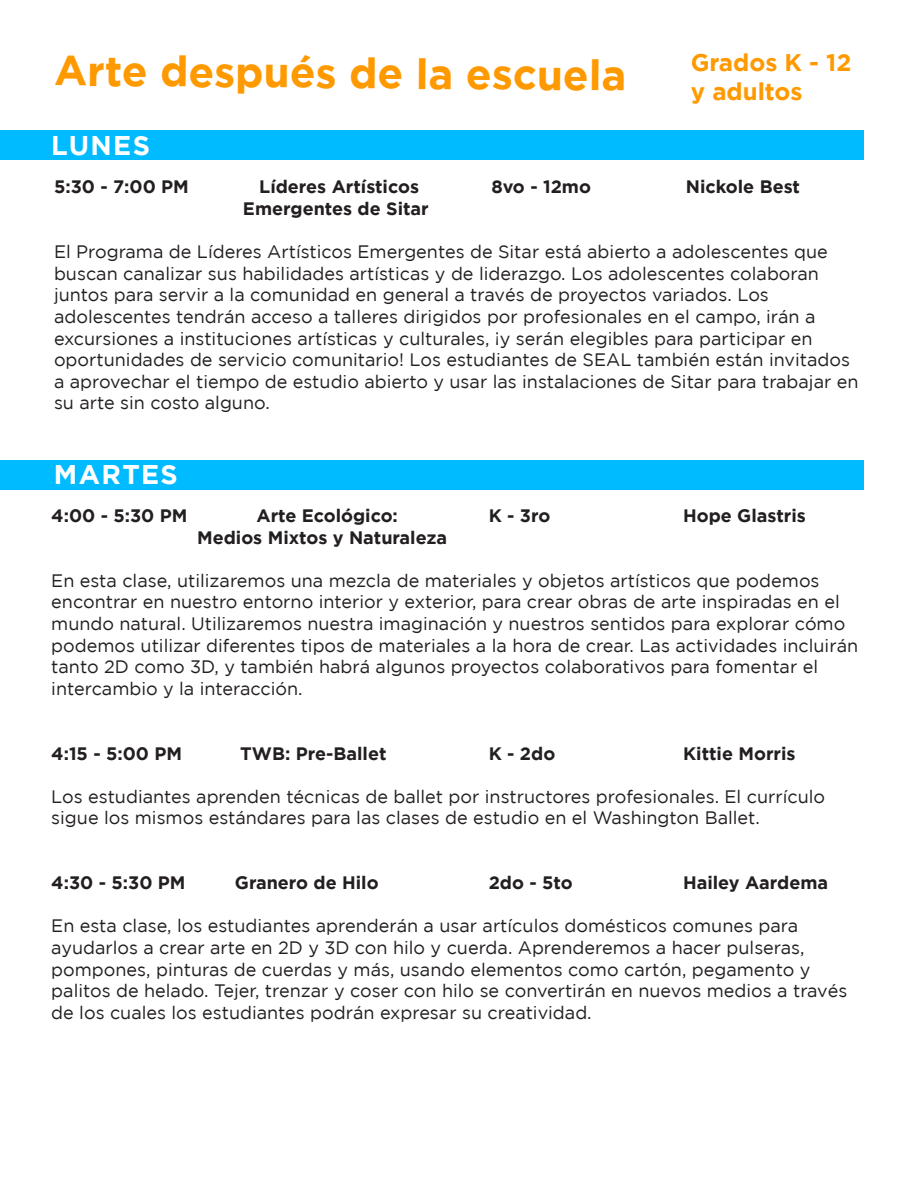
<style>
.page{position:relative;width:918px;height:1188px;background:#fff}
.page>*{position:absolute;margin:0;border:0;box-sizing:border-box;transform-origin:0 0}
.t1{font:700 42px "Gotham";letter-spacing:-.01em;color:#f90}
.t2{font:700 27px "Gotham";letter-spacing:.05em;color:#fff}
.t3{font:700 24px "Gotham";color:#f90}
.t4{font:18px/21.6px "Gotham";color:#231f20}
.t5{font:700 18px "Gotham";color:#231f20}
</style>
<div class="page">
<div style="left:0;top:460px;width:864px;height:30px;background:#0bf"></div>
<div style="left:0;top:130px;width:864px;height:30px;background:#0bf"></div>
<p class="t1" style="left:54px;top:49px;width:574px">Arte después de la escuela</p>
<p class="t3" style="left:691px;top:48px;width:162px">Grados K - 12</p>
<p class="t3" style="left:691px;top:77px;width:113px">y adultos</p>
<p class="t2" style="left:51px;top:130px;width:100px">LUNES</p>
<p class="t5" style="left:54px;top:177px;width:136px">5:30 - 7:00 PM</p>
<p class="t5" style="left:259px;top:177px;width:161px">Líderes Artísticos</p>
<p class="t5" style="left:491px;top:177px;width:101px">8vo - 12mo</p>
<p class="t5" style="left:686px;top:177px;width:116px">Nickole Best</p>
<p class="t5" style="left:243px;top:198px;width:187px">Emergentes de Sitar</p>
<p class="t4" style="left:54px;top:241px;width:806px">El Programa de Líderes Artísticos Emergentes de Sitar está abierto a adolescentes que buscan canalizar sus habilidades artísticas y de liderazgo. Los adolescentes colaboran juntos para servir a la comunidad en general a través de proyectos variados. Los adolescentes tendrán acceso a talleres dirigidos por profesionales en el campo, irán a excursiones a instituciones artísticas y culturales, ¡y serán elegibles para participar en oportunidades de servicio comunitario! Los estudiantes de SEAL también están invitados a aprovechar el tiempo de estudio abierto y usar las instalaciones de Sitar para trabajar en su arte sin costo alguno.</p>
<p class="t2" style="left:54px;top:459px;width:125px">MARTES</p>
<p class="t5" style="left:51px;top:505px;width:138px">4:00 - 5:30 PM</p>
<p class="t5" style="left:256px;top:505px;width:143px">Arte Ecológico:</p>
<p class="t5" style="left:489px;top:505px;width:63px">K - 3ro</p>
<p class="t5" style="left:683px;top:505px;width:124px">Hope Glastris</p>
<p class="t5" style="left:197px;top:527px;width:252px">Medios Mixtos y Naturaleza</p>
<p class="t4" style="left:51px;top:569px;width:808px">En esta clase, utilizaremos una mezcla de materiales y objetos artísticos que podemos encontrar en nuestro entorno interior y exterior, para crear obras de arte inspiradas en el mundo natural. Utilizaremos nuestra imaginación y nuestros sentidos para explorar cómo podemos utilizar diferentes tipos de materiales a la hora de crear. Las actividades incluirán tanto 2D como 3D, y también habrá algunos proyectos colaborativos para fomentar el intercambio y la interacción.</p>
<p class="t5" style="left:51px;top:743px;width:132px">4:15 - 5:00 PM</p>
<p class="t5" style="left:240px;top:743px;width:148px">TWB: Pre-Ballet</p>
<p class="t5" style="left:489px;top:743px;width:68px">K - 2do</p>
<p class="t5" style="left:683px;top:743px;width:114px">Kittie Morris</p>
<p class="t4" style="left:51px;top:785px;width:775px">Los estudiantes aprenden técnicas de ballet por instructores profesionales. El currículo sigue los mismos estándares para las clases de estudio en el Washington Ballet.</p>
<p class="t5" style="left:51px;top:872px;width:136px">4:30 - 5:30 PM</p>
<p class="t5" style="left:235px;top:872px;width:145px">Granero de Hilo</p>
<p class="t5" style="left:489px;top:872px;width:85px">2do - 5to</p>
<p class="t5" style="left:683px;top:872px;width:147px">Hailey Aardema</p>
<p class="t4" style="left:51px;top:915px;width:798px">En esta clase, los estudiantes aprenderán a usar artículos domésticos comunes para ayudarlos a crear arte en 2D y 3D con hilo y cuerda. Aprenderemos a hacer pulseras, pompones, pinturas de cuerdas y más, usando elementos como cartón, pegamento y palitos de helado. Tejer, trenzar y coser con hilo se convertirán en nuevos medios a través de los cuales los estudiantes podrán expresar su creatividad.</p>
</div>
